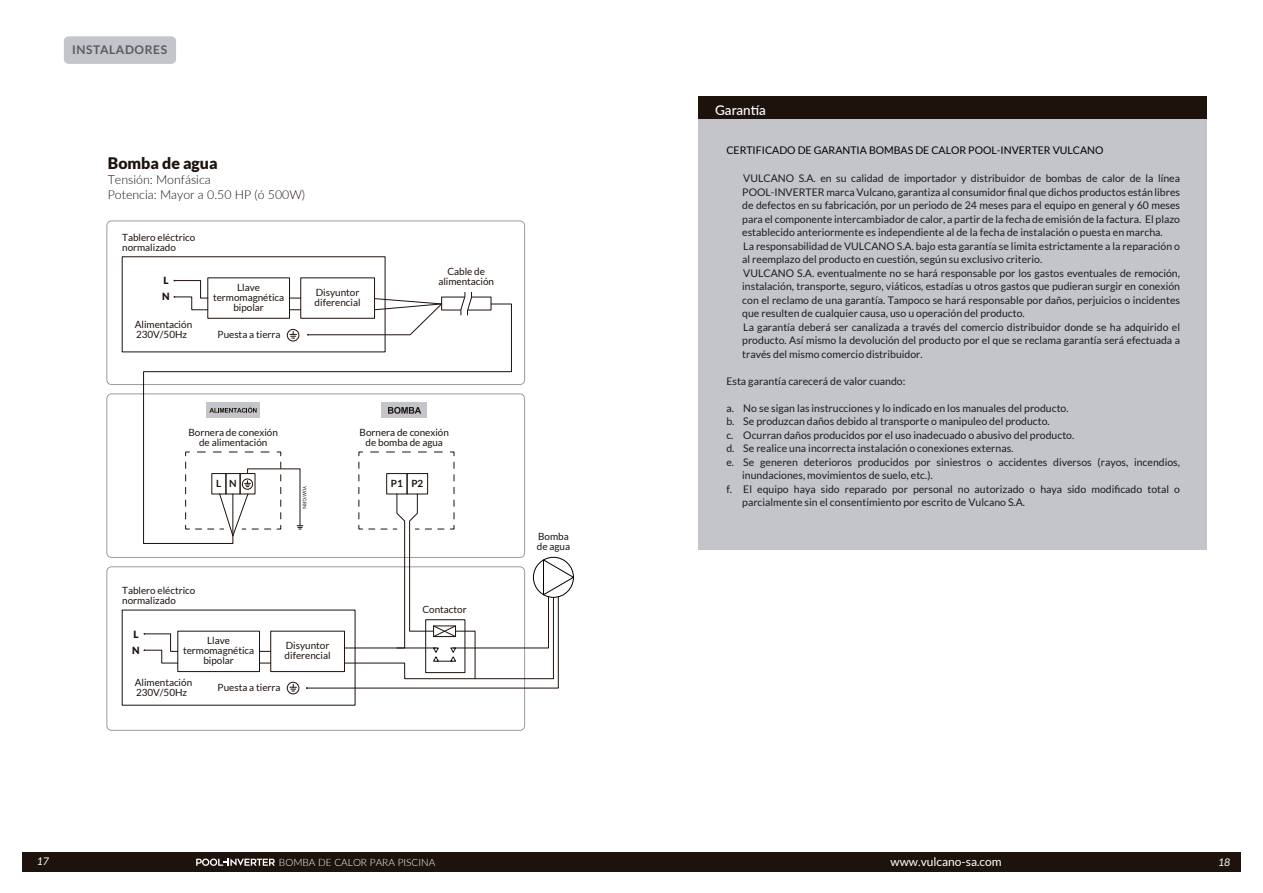
<style>
.page{position:relative;width:1263px;height:893px;background:#fff}
.page>*{position:absolute;margin:0;border:0;box-sizing:border-box;transform-origin:0 0}
.t1{font:900 15.9px "Lato";color:#1e120d}
.t2{font:500 13.5px "Lato";color:#fff}
.t3{font:300 12.3px/14.9px "Lato";color:#1e120d}
.t4{font:12px "Lato";color:#fff}
.t5{font:700 12px "Lato";letter-spacing:.05em;color:#5b5b5f}
.t6{font:10.5px/13.5px "Lato";color:#1c1c1c}
.t7{font:10.5px "Lato";color:#010001}
.t8{font:italic 10.5px "Lato";color:#fff}
.t9{font:300 10.05px "Lato";color:#fff}
.t10{font:9.9px/9.9px "Lato";color:#1e120d}
.t11{font:700 9.9px "Lato";color:#1e120d}
.t12{font:900 9.9px/16px "Lato";color:#1e120d}
.t13{font:4.95px "Lato";color:#1e120d}
</style>
<div class="page">
<div style="left:22px;top:852px;width:592px;height:19px;background:#1e120d"></div>
<svg style="left:196px;top:858px;width:79px;height:8px"></svg>
<svg style="left:144px;top:633px;width:34px;height:30px"></svg>
<div style="left:64px;top:36px;width:112px;height:28px;background:#c3c5ca;border-radius:5px"></div>
<div style="left:107px;top:221px;width:418px;height:164px;border:1px solid #9c9ba0;border-radius:5px"></div>
<svg style="left:174px;top:280px;width:34px;height:24px"></svg>
<svg style="left:375px;top:298px;width:66px;height:6px"></svg>
<svg style="left:143px;top:304px;width:369px;height:240px"></svg>
<div style="left:300px;top:278px;width:75px;height:40px;border:1px solid #1e120d"></div>
<svg style="left:289px;top:298px;width:12px;height:1px"></svg>
<svg style="left:289px;top:309px;width:12px;height:1px"></svg>
<div style="left:287px;top:329px;width:12px;height:12px;border:1px solid #1e120d;border-radius:50%"></div>
<svg style="left:290px;top:331px;width:6px;height:8px"></svg>
<div style="left:287px;top:682px;width:12px;height:12px;border:1px solid #1e120d;border-radius:50%"></div>
<svg style="left:185px;top:452px;width:389px;height:240px"></svg>
<svg style="left:460px;top:292px;width:12px;height:23px"></svg>
<div style="left:614px;top:852px;width:627px;height:19px;background:#1e120d"></div>
<div style="left:698px;top:97px;width:509px;height:452px;background:#c3c5ca"></div>
<div style="left:698px;top:97px;width:509px;height:22px;background:#1e120d"></div>
<p class="t5" style="left:72px;top:43px;width:97px">INSTALADORES</p>
<h1 class="t1" style="left:108px;top:154px;width:111px">Bomba de agua</h1>
<p class="t3" style="left:108px;top:172px;width:199px">Tensión: Monfásica<br>Potencia: Mayor a 0.50 HP (ó 500W)</p>
<p class="t10" style="left:122px;top:232px;width:75px">Tablero eléctrico normalizado</p>
<p class="t12" style="left:162px;top:272px;width:9px">L<br>N</p>
<p class="t10" style="left:135px;top:320px;width:59px">Alimentación<br>230V/50Hz</p>
<p class="t10" style="left:213px;top:282px;width:73px;text-align:center">Llave termomagnética bipolar</p>
<p class="t10" style="left:218px;top:330px;width:64px">Puesta a tierra</p>
<p class="t10" style="left:315px;top:287px;width:48px">Disyuntor diferencial</p>
<p class="t10" style="left:438px;top:267px;width:57px;text-align:center">Cable de alimentación</p>
<p class="t10" style="left:189px;top:428px;width:91px;text-align:center">Bornera de conexión de alimentación</p>
<p class="t11" style="left:216px;top:477px;width:22px">L N</p>
<p class="t13" style="left:307px;top:486px;width:24px;rotate:90deg">YLW/GRN</p>
<p class="t10" style="left:360px;top:428px;width:91px;text-align:center">Bornera de conexión de bomba de agua</p>
<p class="t11" style="left:391px;top:477px;width:34px">P1 P2</p>
<p class="t10" style="left:122px;top:586px;width:75px">Tablero eléctrico normalizado</p>
<p class="t10" style="left:183px;top:636px;width:73px;text-align:center">Llave termomagnética bipolar</p>
<p class="t12" style="left:132px;top:626px;width:9px">L<br>N</p>
<p class="t10" style="left:285px;top:641px;width:48px">Disyuntor diferencial</p>
<p class="t10" style="left:135px;top:677px;width:59px">Alimentación<br>230V/50Hz</p>
<p class="t10" style="left:218px;top:682px;width:64px">Puesta a tierra</p>
<p class="t10" style="left:422px;top:604px;width:46px">Contactor</p>
<p class="t10" style="left:537px;top:531px;width:35px">Bomba de agua</p>
<p class="t2" style="left:715px;top:100px;width:52px">Garantía</p>
<p class="t7" style="left:726px;top:144px;width:379px">CERTIFICADO DE GARANTIA BOMBAS DE CALOR POOL-INVERTER VULCANO</p>
<p class="t6" style="left:742px;top:172px;width:439px">VULCANO S.A. en su calidad de importador y distribuidor de bombas de calor de la línea POOL-INVERTER marca Vulcano, garantiza al consumidor final que dichos productos están libres de defectos en su fabricación, por un periodo de 24 meses para el equipo en general y 60 meses para el componente intercambiador de calor, a partir de la fecha de emisión de la factura. El plazo establecido anteriormente es independiente al de la fecha de instalación o puesta en marcha.<br>La responsabilidad de VULCANO S.A. bajo esta garantía se limita estrictamente a la reparación o al reemplazo del producto en cuestión, según su exclusivo criterio.<br>VULCANO S.A. eventualmente no se hará responsable por los gastos eventuales de remoción, instalación, transporte, seguro, viáticos, estadías u otros gastos que pudieran surgir en conexión con el reclamo de una garantía. Tampoco se hará responsable por daños, perjuicios o incidentes que resulten de cualquier causa, uso u operación del producto.<br>La garantía deberá ser canalizada a través del comercio distribuidor donde se ha adquirido el producto. Así mismo la devolución del producto por el que se reclama garantía será efectuada a través del mismo comercio distribuidor.</p>
<p class="t6" style="left:726px;top:374px;width:181px">Esta garantía carecerá de valor cuando:</p>
<p class="t6" style="left:726px;top:401px;width:344px">a. No se sigan las instrucciones y lo indicado en los manuales del producto.</p>
<p class="t6" style="left:726px;top:415px;width:325px">b. Se produzcan daños debido al transporte o manipuleo del producto.</p>
<p class="t6" style="left:726px;top:428px;width:349px">c. Ocurran daños producidos por el uso inadecuado o abusivo del producto.</p>
<p class="t6" style="left:726px;top:442px;width:289px">d. Se realice una incorrecta instalación o conexiones externas.</p>
<p class="t6" style="left:726px;top:455px;width:455px">e. Se generen deterioros producidos por siniestros o accidentes diversos (rayos, incendios,</p>
<p class="t6" style="left:742px;top:469px;width:192px">inundaciones, movimientos de suelo, etc.).</p>
<p class="t6" style="left:726px;top:482px;width:455px">f. El equipo haya sido reparado por personal no autorizado o haya sido modificado total o</p>
<p class="t6" style="left:742px;top:496px;width:284px">parcialmente sin el consentimiento por escrito de Vulcano S.A.</p>
<p class="t8" style="left:37px;top:856px;width:14px">17</p>
<p class="t4" style="left:890px;top:855px;width:113px">www.vulcano-sa.com</p>
<p class="t9" style="left:279px;top:855px;width:158px">BOMBA DE CALOR PARA PISCINA</p>
<p class="t8" style="left:1218px;top:856px;width:14px">18</p>
</div>
